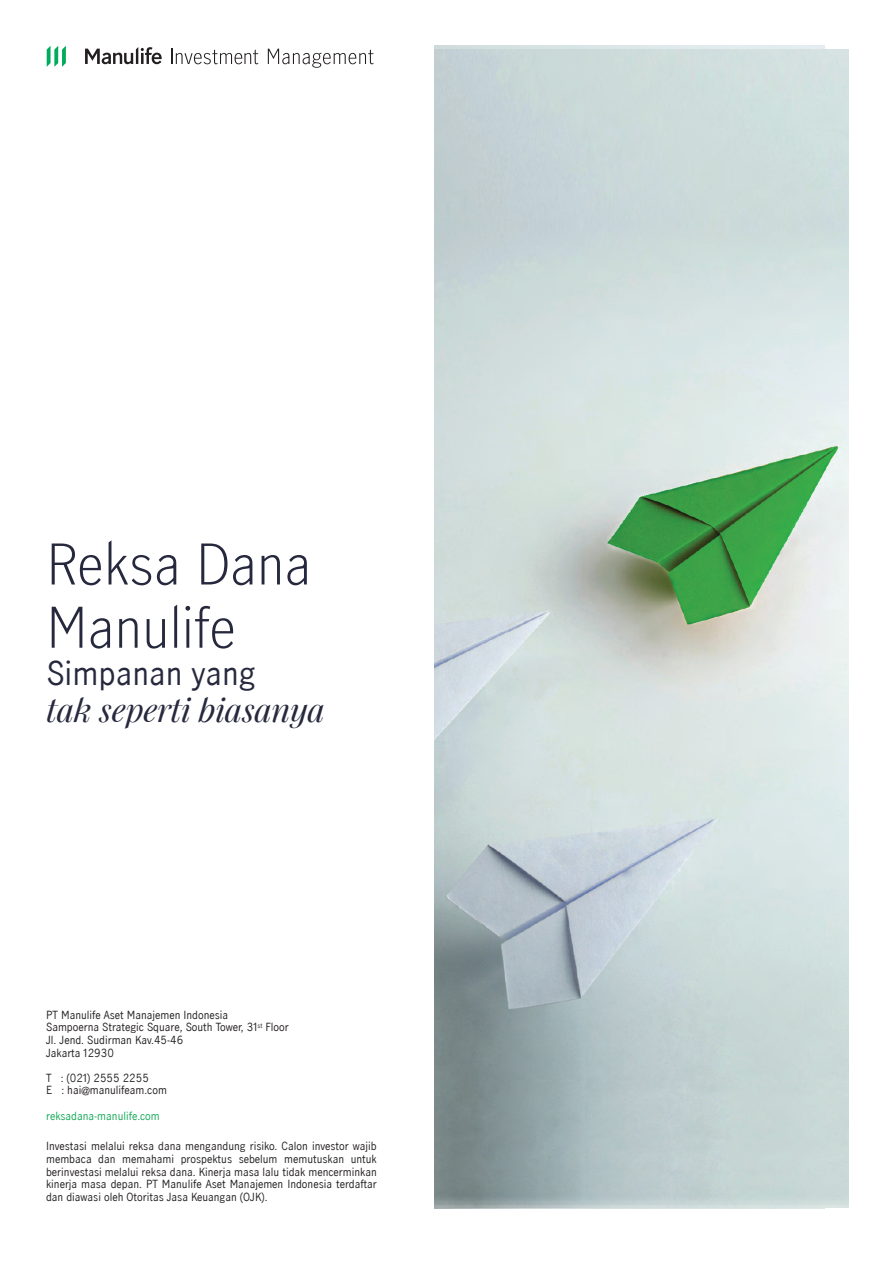
<style>
.page{position:relative;width:893px;height:1263px;background:#fff}
.page>*{position:absolute;margin:0;border:0;box-sizing:border-box;transform-origin:0 0}
.t1{font:300 52.65px/63.2px "Manulife JH Sans";color:#26293d}
.t2{font:italic 30.9px "Manulife JH Serif";color:#26293d}
.t3{font:30.9px "Manulife JH Sans";color:#26293d}
.t4{font:10.5px/12.6px "Manulife JH Sans";color:#231f20}
.t5{font:10.5px "Manulife JH Sans";color:#15a857}
</style>
<div class="page">
<img style="left:434px;top:50px;width:414px;height:1157px">
<svg style="left:171px;top:49px;width:87px;height:15px"></svg>
<svg style="left:268px;top:49px;width:105px;height:19px"></svg>
<svg style="left:85px;top:47px;width:77px;height:17px"></svg>
<svg style="left:47px;top:46px;width:19px;height:21px"></svg>
<h1 class="t1" style="left:46px;top:530px;width:266px">Reksa Dana<br>Manulife</h1>
<h2 class="t3" style="left:46px;top:651px;width:211px">Simpanan yang</h2>
<h2 class="t2" style="left:46px;top:686px;width:280px">tak seperti biasanya</h2>
<p class="t4" style="left:46px;top:1008px;width:244px">PT Manulife Aset Manajemen Indonesia<br>Sampoerna Strategic Square, South Tower, 31<sup>st</sup> Floor Jl. Jend. Sudirman Kav.45-46<br>Jakarta 12930</p>
<p class="t4" style="left:46px;top:1071px;width:122px">T : (021) 2555 2255<br>E : hai@manulifeam.com</p>
<p class="t5" style="left:46px;top:1108px;width:115px">reksadana-manulife.com</p>
<p class="t4" style="left:46px;top:1139px;width:332px;text-align:justify">Investasi melalui reksa dana mengandung risiko. Calon investor wajib membaca dan memahami prospektus sebelum memutuskan untuk berinvestasi melalui reksa dana. Kinerja masa lalu tidak mencerminkan kinerja masa depan. PT Manulife Aset Manajemen Indonesia terdaftar dan diawasi oleh Otoritas Jasa Keuangan (OJK).</p>
</div>
